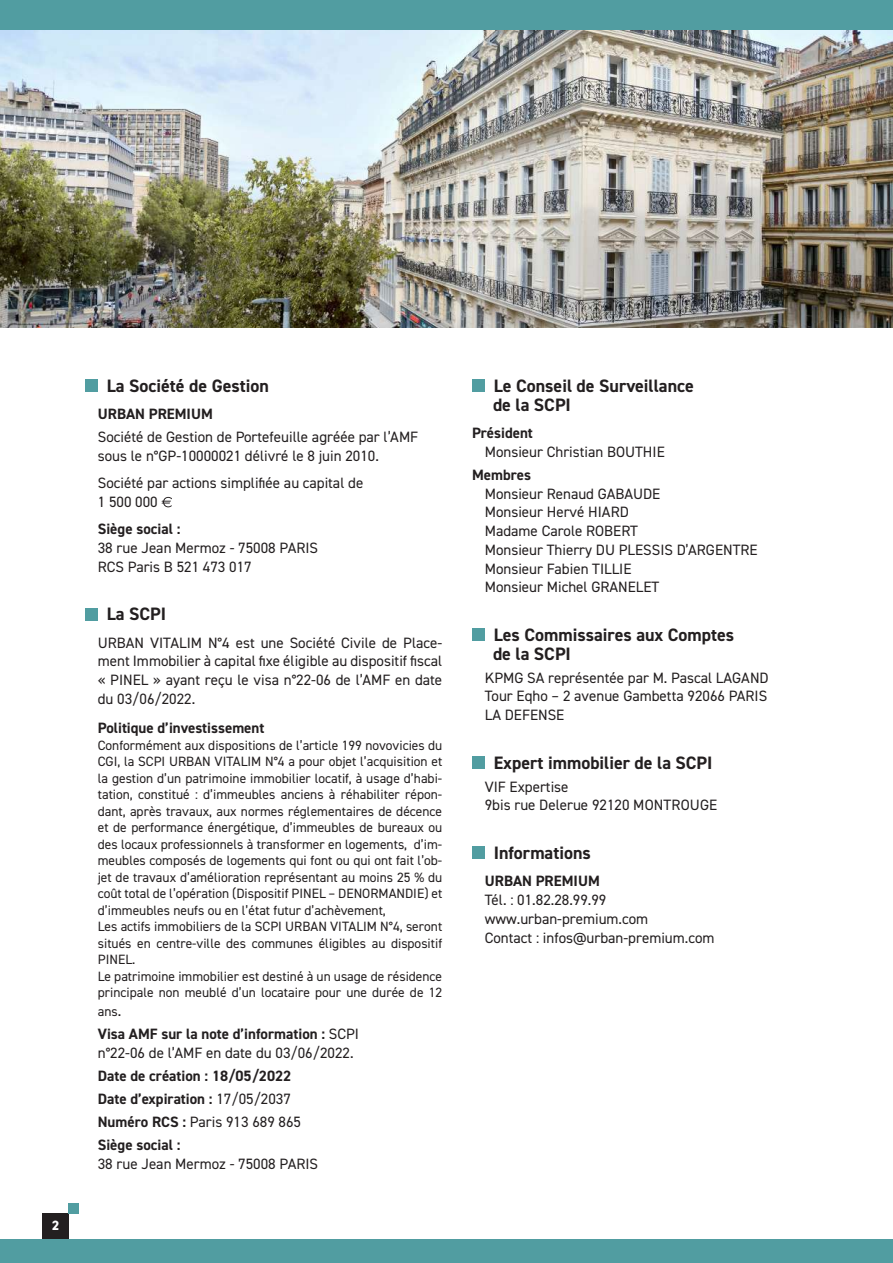
<style>
.page{position:relative;width:893px;height:1263px;background:#fff}
.page>*{position:absolute;margin:0;border:0;box-sizing:border-box;transform-origin:0 0}
.t1{font:700 18px/18.8px "DIN2014";color:#231f20}
.t2{font:15px/18.8px "DIN2014";color:#231f20}
.t3{font:700 15px/23px "DIN2014";color:#231f20}
.t4{font:13.5px/16.5px "DIN2014";color:#231f20}
.t5{font:800 13.5px "DIN2014";color:#fff}
.s1{font-size:15px}
.s2{font-weight:700}
.s3{font-weight:400}
</style>
<div class="page">
<div style="left:43px;top:1213px;width:26px;height:26px;background:#231f20"></div>
<div style="left:69px;top:1203px;width:10px;height:10px;background:#519da1"></div>
<div style="left:0;top:1239px;width:893px;height:24px;background:#519da1"></div>
<div style="left:85px;top:379px;width:13px;height:13px;background:#519da1"></div>
<svg style="left:162px;top:497px;width:10px;height:10px"></svg>
<div style="left:85px;top:608px;width:13px;height:12px;background:#519da1"></div>
<div style="left:472px;top:379px;width:13px;height:13px;background:#519da1"></div>
<div style="left:472px;top:628px;width:13px;height:13px;background:#519da1"></div>
<div style="left:472px;top:756px;width:13px;height:13px;background:#519da1"></div>
<div style="left:472px;top:846px;width:13px;height:13px;background:#519da1"></div>
<img style="left:0;top:30px;width:893px;height:297px">
<div style="left:0;top:0;width:893px;height:30px;background:#519da1"></div>
<p class="t5" style="left:52px;top:1216px;width:9px">2</p>
<h1 class="t1" style="left:107px;top:376px;width:164px">La Société de Gestion</h1>
<p class="t3" style="left:98px;top:403px;width:117px">URBAN PREMIUM</p>
<p class="t2" style="left:98px;top:428px;width:322px">Société de Gestion de Portefeuille agréée par l’AMF sous le n°GP-10000021 délivré le 8 juin 2010.</p>
<p class="t2" style="left:98px;top:474px;width:267px">Société par actions simplifiée au capital de<br>1 500 000</p>
<p class="t3" style="left:98px;top:518px;width:84px">Siège social :</p>
<p class="t2" style="left:98px;top:538px;width:222px">38 rue Jean Mermoz - 75008 PARIS<br>RCS Paris B 521 473 017</p>
<h1 class="t1" style="left:107px;top:605px;width:61px">La SCPI</h1>
<p class="t2" style="left:98px;top:633px;width:346px;text-align:justify">URBAN VITALIM N°4 est une Société Civile de Place&shy;ment Immobilier à capital fixe éligible au dispositif fiscal « PINEL » ayant reçu le visa n°22-06 de l’AMF en date du 03/06/2022.</p>
<p class="t3" style="left:98px;top:716px;width:168px">Politique d’investissement</p>
<p class="t4" style="left:98px;top:737px;width:346px">Conformément aux dispositions de l’article 199 novovicies du CGI, la SCPI URBAN VITALIM N°4 a pour objet l’acquisition et la gestion d’un patrimoine immobilier locatif, à usage d’habi&shy;tation, constitué : d’immeubles anciens à réhabiliter répon&shy;dant, après travaux, aux normes réglementaires de décence et de performance énergétique, d’immeubles de bureaux ou des locaux professionnels à transformer en logements, d’im&shy;meubles composés de logements qui font ou qui ont fait l’ob&shy;jet de travaux d’amélioration représentant au moins 25 % du coût total de l’opération (Dispositif PINEL – DENORMANDIE) et d’immeubles neufs ou en l’état futur d’achèvement,<br>Les actifs immobiliers de la SCPI URBAN VITALIM N°4, seront situés en centre-ville des communes éligibles au dispositif PINEL.<br>Le patrimoine immobilier est destiné à un usage de résidence principale non meublé d’un locataire pour une durée de 12</p>
<p class="t4" style="left:98px;top:1003px;width:25px">ans<span class="s1">.</span></p>
<p class="t2" style="left:98px;top:1024px;width:263px"><span class="s2">Visa AMF sur la note d’information :</span> SCPI n°22-06 de l’AMF en date du 03/06/2022.</p>
<p class="t3" style="left:98px;top:1064px;width:205px">Date de création : 18/05/2022<br>Date d’expiration : <span class="s3">17/05/2037<br></span>Numéro RCS : <span class="s3">Paris 913 689 865<br></span>Siège social :</p>
<p class="t2" style="left:98px;top:1154px;width:222px">38 rue Jean Mermoz - 75008 PARIS</p>
<h1 class="t1" style="left:493px;top:376px;width:202px">Le Conseil de Surveillance de la SCPI</h1>
<p class="t3" style="left:472px;top:421px;width:62px">Président</p>
<p class="t2" style="left:485px;top:442px;width:182px">Monsieur Christian BOUTHIE</p>
<p class="t3" style="left:472px;top:463px;width:60px">Membres</p>
<p class="t2" style="left:485px;top:484px;width:274px">Monsieur Renaud GABAUDE<br>Monsieur Hervé HIARD<br>Madame Carole ROBERT<br>Monsieur Thierry DU PLESSIS D’ARGENTRE<br>Monsieur Fabien TILLIE<br>Monsieur Michel GRANELET</p>
<h1 class="t1" style="left:493px;top:625px;width:243px">Les Commissaires aux Comptes de la SCPI</h1>
<p class="t2" style="left:485px;top:668px;width:285px;text-align:justify">KPMG SA représentée par M. Pascal LAGAND Tour Eqho – 2 avenue Gambetta 92066 PARIS LA DEFENSE</p>
<h1 class="t1" style="left:494px;top:753px;width:220px">Expert immobilier de la SCPI</h1>
<p class="t2" style="left:485px;top:777px;width:234px">VIF Expertise<br>9bis rue Delerue 92120 MONTROUGE</p>
<h1 class="t1" style="left:494px;top:843px;width:99px">Informations</h1>
<p class="t3" style="left:485px;top:869px;width:117px">URBAN PREMIUM</p>
<p class="t2" style="left:485px;top:890px;width:231px">Tél. : 01.82.28.99.99 www.urban-premium.com<br>Contact : infos@urban-premium.com</p>
</div>
